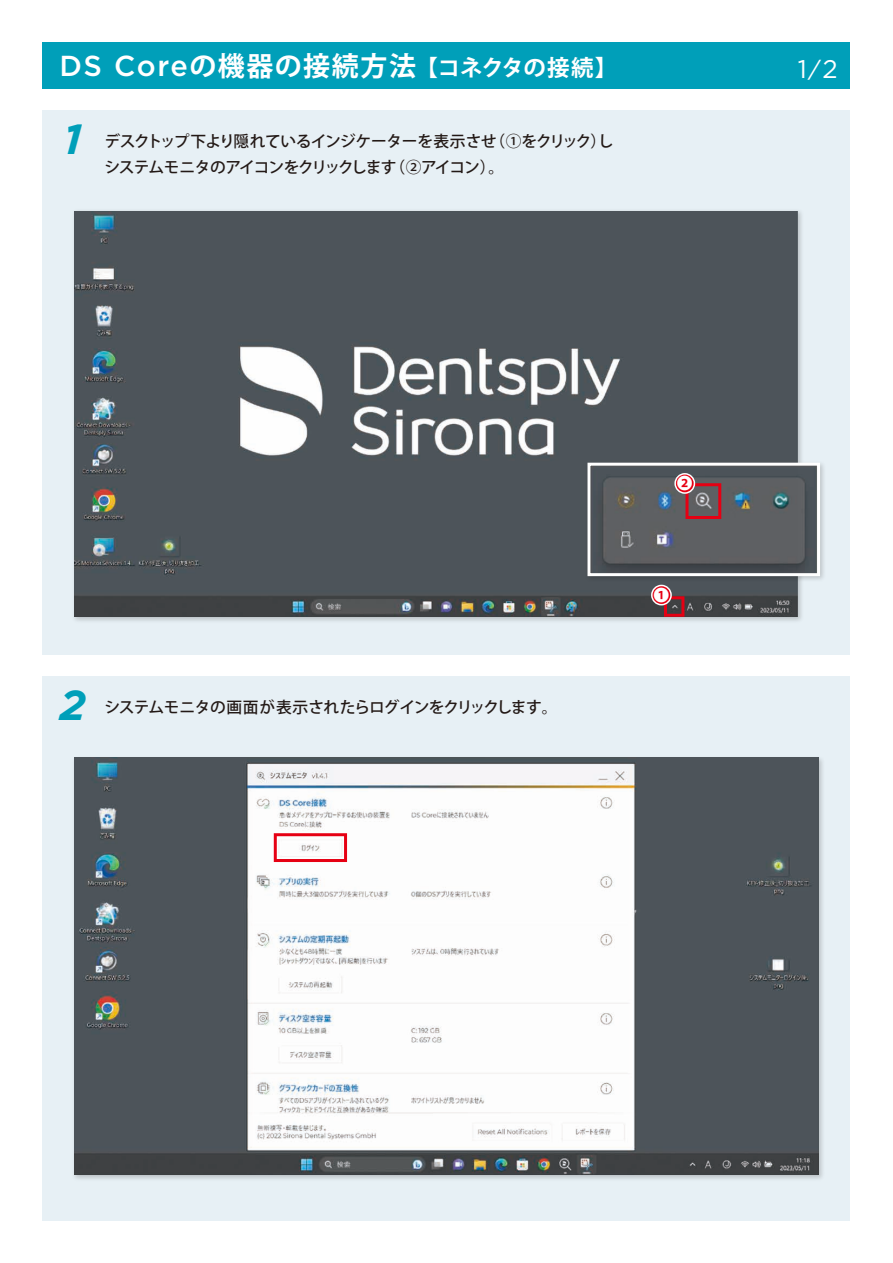
<style>
.page{position:relative;width:893px;height:1263px;background:#fff}
.page>*{position:absolute;margin:0;border:0;box-sizing:border-box;transform-origin:0 0}
.t1{font:italic 700 42px "Gotham";color:#009fb9}
.t2{font:25.5px "Gotham";color:#fff}
.t3{font:700 22.5px "Koz Go Pr 6 N";letter-spacing:-.015em;color:#fff}
.t4{font:500 15.75px/25.5px "Koz Go Pr 6 N";letter-spacing:-.04em;color:#231916}
.t5{font:500 15.75px "Koz Go Pr 6 N";color:#fff}
.s1{font-family:"Gotham";font-weight:500;font-size:28.95px}
.s2{font-size:27px}
.s3{font-size:21.6px}
</style>
<div class="page">
<div style="left:43px;top:43px;width:807px;height:46px;background:#009fb9"></div>
<div style="left:43px;top:111px;width:807px;height:544px;background:#e7f0f5"></div>
<div style="left:43px;top:676px;width:807px;height:544px;background:#e7f0f5"></div>
<img style="left:74px;top:757px;width:745px;height:417px">
<svg style="left:274px;top:833px;width:73px;height:29px"></svg>
<img style="left:74px;top:211px;width:723px;height:406px">
<svg style="left:648px;top:585px;width:36px;height:32px"></svg>
<img style="left:583px;top:458px;width:241px;height:127px">
<img style="left:591px;top:467px;width:225px;height:105px">
<svg style="left:671px;top:470px;width:50px;height:49px"></svg>
<div style="left:587px;top:463px;width:233px;height:113px;border:3px solid #fff"></div>
<h3 class="t3" style="left:60px;top:55px;width:559px"><span class="s1">DS Core</span><span class="s2">の機器の接続方法</span>【コネクタの接続】</h3>
<h2 class="t2" style="left:798px;top:53px;width:41px">1<span class="s3">/</span>2</h2>
<h1 class="t1" style="left:64px;top:112px;width:20px">1</h1>
<p class="t4" style="left:104px;top:129px;width:511px">デスクトップ下より隠れているインジケーターを表示させ（①をクリック）しシステムモニタのアイコンをクリックします（②アイコン）。</p>
<h1 class="t1" style="left:60px;top:677px;width:27px">2</h1>
<p class="t4" style="left:104px;top:694px;width:455px">システムモニタの画面が表示されたらログインをクリックします。</p>
<p class="t5" style="left:677px;top:475px;width:17px">❷</p>
<p class="t5" style="left:654px;top:586px;width:17px">❶</p>
</div>
